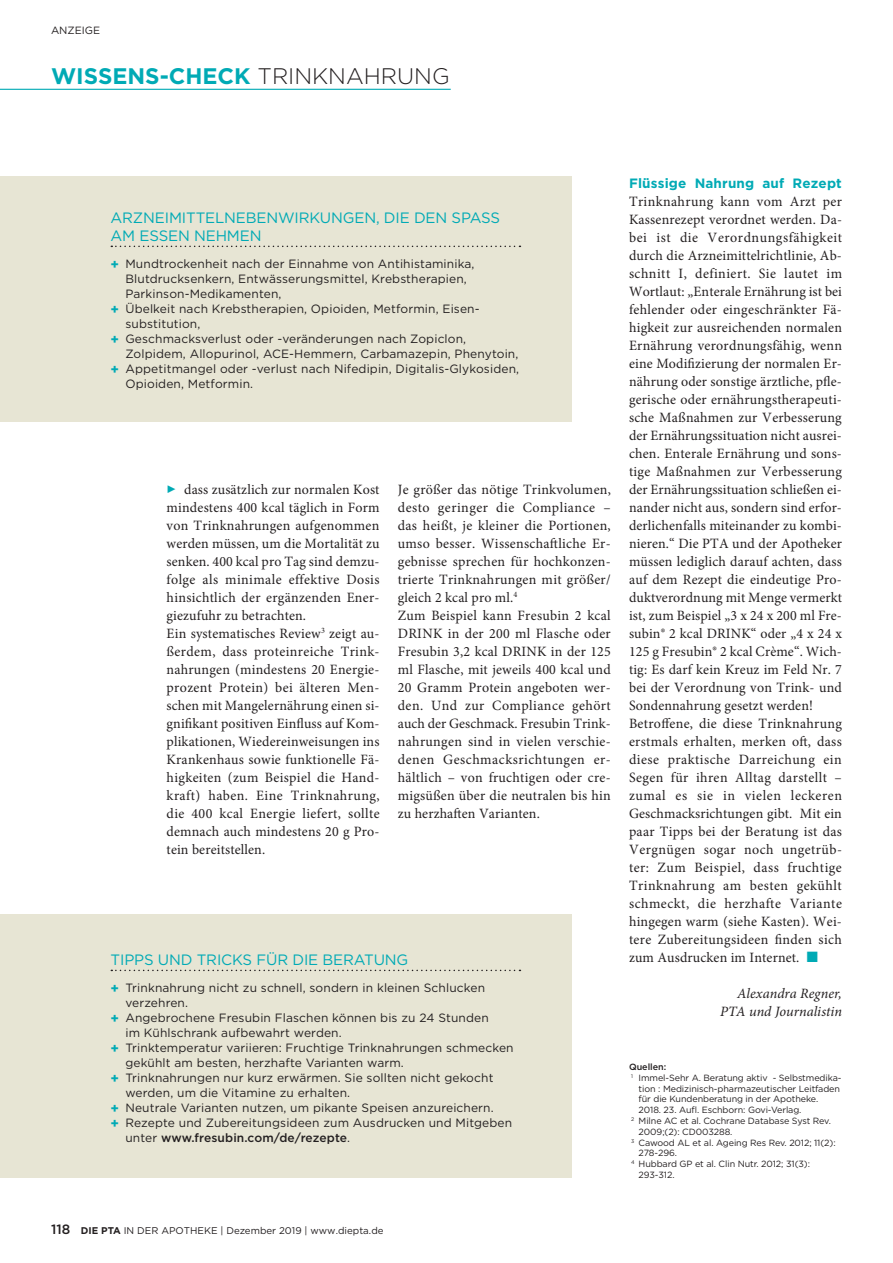
<style>
.page{position:relative;width:893px;height:1263px;background:#fff}
.page>*{position:absolute;margin:0;border:0;box-sizing:border-box;transform-origin:0 0}
.t1{font:700 22.5px "Gotham";color:#00aab5}
.t2{font:15px/18px "Gotham";letter-spacing:-.01em;color:#00aab5}
.t3{font:14.25px/18px "Minion Pro";letter-spacing:.015em;color:#231f20}
.t4{font:italic 14.25px/18px "Minion Pro";color:#231f20;text-align:right}
.t5{font:700 13.5px "Gotham";letter-spacing:.01em;color:#00aab5}
.t6{font:12px "Gotham";letter-spacing:.01em;color:#231f20}
.t7{font:500 12px "Gotham";letter-spacing:.01em;color:#231f20}
.t8{font:10.5px "Gotham";color:#231f20}
.t9{font:9.75px "Gotham";color:#231f20}
.t10{font:9px "Gotham";letter-spacing:-.01em;color:#231f20}
.t11{font:500 9px "Gotham";color:#231f20}
.s1{font-weight:300;color:#231f20}
.s2{font-weight:700;font-size:13.5px;color:#00aab5}
.s3{font-weight:400}
.s4{color:#00aab5}
.s5{font-weight:500;font-size:13.5px}
.s6{font-weight:700}
</style>
<div class="page">
<div style="left:0;top:176px;width:571px;height:246px;background:#e7e5d4"></div>
<svg style="left:111px;top:246px;width:409px;height:1px"></svg>
<div style="left:0;top:914px;width:571px;height:264px;background:#e7e5d4"></div>
<svg style="left:111px;top:970px;width:409px;height:1px"></svg>
<hr style="left:0;top:89px;width:451px;height:1px;background:#00aab5">
<p class="t8" style="left:51px;top:23px;width:51px">ANZEIGE</p>
<h1 class="t1" style="left:51px;top:61px;width:400px">WISSENS-CHECK <span class="s1">TRINKNAHRUNG</span></h1>
<p class="t2" style="left:111px;top:208px;width:391px">ARZNEIMITTELNEBENWIRKUNGEN, DIE DEN SPASS<br>AM ESSEN NEHMEN</p>
<p class="t6" style="left:111px;top:256px;width:365px"><span class="s2">+</span> Mundtrockenheit nach der Einnahme von Antihistaminika,</p>
<p class="t6" style="left:125px;top:271px;width:343px">Blutdrucksenkern, Entwässerungsmittel, Krebstherapien,</p>
<p class="t6" style="left:125px;top:286px;width:158px">Parkinson-Medikamenten,</p>
<p class="t6" style="left:111px;top:301px;width:371px"><span class="s2">+</span> Übelkeit nach Krebstherapien, Opioiden, Metformin, Eisen-</p>
<p class="t6" style="left:125px;top:316px;width:76px">substitution,</p>
<p class="t6" style="left:111px;top:331px;width:357px"><span class="s2">+</span> Geschmacksverlust oder -veränderungen nach Zopiclon,</p>
<p class="t6" style="left:125px;top:346px;width:394px">Zolpidem, Allopurinol, ACE-Hemmern, Carbamazepin, Phenytoin,</p>
<p class="t6" style="left:111px;top:361px;width:410px"><span class="s2">+</span> Appetitmangel oder -verlust nach Nifedipin, Digitalis-Glykosiden,</p>
<p class="t6" style="left:125px;top:376px;width:129px">Opioiden, Metformin.</p>
<p class="t3" style="left:167px;top:481px;width:215px;text-indent:18px">dass zusätzlich zur normalen Kost mindestens 400 kcal täglich in Form von Trinknahrungen aufgenommen werden müssen, um die Mortalität zu senken. 400 kcal pro Tag sind demzu&shy;folge als minimale effektive Dosis hinsichtlich der ergänzenden Ener&shy;giezufuhr zu betrachten.<br>Ein systematisches Review<sup>3</sup> zeigt au&shy;ßerdem, dass proteinreiche Trink&shy;nahrungen (mindestens 20 Energie&shy;prozent Protein) bei älteren Men&shy;schen mit Mangelernährung einen si&shy;gnifikant positiven Einfluss auf Kom&shy;plikationen, Wiedereinweisungen ins Krankenhaus sowie funktionelle Fä&shy;higkeiten (zum Beispiel die Hand&shy;kraft) haben. Eine Trinknahrung, die 400 kcal Energie liefert, sollte demnach auch mindestens 20 g Pro&shy;tein bereitstellen.</p>
<p class="t3" style="left:398px;top:481px;width:215px">Je größer das nötige Trinkvolumen, desto geringer die Compliance – das heißt, je kleiner die Portionen, umso besser. Wissenschaftliche Er&shy;gebnisse sprechen für hochkonzen&shy;trierte Trinknahrungen mit größer/ gleich 2 kcal pro ml.<sup>4<br></sup>Zum Beispiel kann Fresubin 2 kcal DRINK in der 200 ml Flasche oder Fresubin 3,2 kcal DRINK in der 125 ml Flasche, mit jeweils 400 kcal und 20 Gramm Protein angeboten wer&shy;den. Und zur Compliance gehört auch der Geschmack. Fresubin Trink&shy;nahrungen sind in vielen verschie&shy;denen Geschmacksrichtungen er&shy;hältlich – von fruchtigen oder cre&shy;migsüßen über die neutralen bis hin zu herzhaften Varianten.</p>
<p class="t2" style="left:111px;top:950px;width:299px">TIPPS UND TRICKS FÜR DIE BERATUNG</p>
<p class="t6" style="left:111px;top:980px;width:376px"><span class="s2">+</span> Trinknahrung nicht zu schnell, sondern in kleinen Schlucken</p>
<p class="t6" style="left:125px;top:995px;width:64px">verzehren.</p>
<p class="t6" style="left:111px;top:1010px;width:380px"><span class="s2">+</span> Angebrochene Fresubin Flaschen können bis zu 24 Stunden</p>
<p class="t6" style="left:125px;top:1025px;width:218px">im Kühlschrank aufbewahrt werden.</p>
<p class="t6" style="left:111px;top:1040px;width:405px"><span class="s2">+</span> Trinktemperatur variieren: Fruchtige Trinknahrungen schmecken</p>
<p class="t6" style="left:125px;top:1055px;width:280px">gekühlt am besten, herzhafte Varianten warm.</p>
<p class="t6" style="left:111px;top:1070px;width:384px"><span class="s2">+</span> Trinknahrungen nur kurz erwärmen. Sie sollten nicht gekocht</p>
<p class="t6" style="left:125px;top:1085px;width:226px">werden, um die Vitamine zu erhalten.</p>
<p class="t6" style="left:111px;top:1100px;width:385px"><span class="s2">+</span> Neutrale Varianten nutzen, um pikante Speisen anzureichern.</p>
<p class="t6" style="left:111px;top:1115px;width:403px"><span class="s2">+</span> Rezepte und Zubereitungsideen zum Ausdrucken und Mitgeben</p>
<p class="t7" style="left:125px;top:1130px;width:226px"><span class="s3">unter</span> www.fresubin.com/de/rezepte<span class="s3">.</span></p>
<p class="t5" style="left:629px;top:174px;width:214px">Flüssige Nahrung auf Rezept</p>
<p class="t3" style="left:629px;top:193px;width:215px">Trinknahrung kann vom Arzt per Kassenrezept verordnet werden. Da&shy;bei ist die Verordnungsfähigkeit durch die Arzneimittelrichtlinie, Ab&shy;schnitt I, definiert. Sie lautet im Wortlaut: „Enterale Ernährung ist bei fehlender oder eingeschränkter Fä&shy;higkeit zur ausreichenden normalen Ernährung verordnungsfähig, wenn eine Modifizierung der normalen Er&shy;nährung oder sonstige ärztliche, pfle&shy;gerische oder ernährungstherapeuti&shy;sche Maßnahmen zur Verbesserung der Ernährungssituation nicht ausrei&shy;chen. Enterale Ernährung und sons&shy;tige Maßnahmen zur Verbesserung der Ernährungssituation schließen ei&shy;nander nicht aus, sondern sind erfor&shy;derlichenfalls miteinander zu kombi&shy;nieren.“ Die PTA und der Apotheker müssen lediglich darauf achten, dass auf dem Rezept die eindeutige Pro&shy;duktverordnung mit Menge vermerkt ist, zum Beispiel „3 x 24 x 200 ml Fre&shy;subin® 2 kcal DRINK“ oder „4 x 24 x 125 g Fresubin® 2 kcal Crème“. Wich&shy;tig: Es darf kein Kreuz im Feld Nr. 7 bei der Verordnung von Trink- und Sondennahrung gesetzt werden!<br>Betroffene, die diese Trinknahrung erstmals erhalten, merken oft, dass diese praktische Darreichung ein Segen für ihren Alltag darstellt – zumal es sie in vielen leckeren Geschmacksrichtungen gibt. Mit ein paar Tipps bei der Beratung ist das Vergnügen sogar noch ungetrüb&shy;ter: Zum Beispiel, dass fruchtige Trinknahrung am besten gekühlt schmeckt, die herzhafte Variante hingegen warm (siehe Kasten). Wei&shy;tere Zubereitungsideen finden sich zum Ausdrucken im Internet. <span class="s4">■</span></p>
<p class="t4" style="left:720px;top:985px;width:123px">Alexandra Regner,<br>PTA und Journalistin</p>
<p class="t11" style="left:629px;top:1061px;width:39px">Quellen:</p>
<p class="t10" style="left:631px;top:1072px;width:212px"><sup>1</sup> Immel-Sehr A. Beratung aktiv - Selbstmedika-</p>
<p class="t10" style="left:639px;top:1082px;width:203px">tion : Medizinisch-pharmazeutischer Leitfaden</p>
<p class="t10" style="left:639px;top:1093px;width:181px">für die Kundenberatung in der Apotheke.</p>
<p class="t10" style="left:639px;top:1104px;width:164px">2018. 23. Aufl. Eschborn: Govi-Verlag.</p>
<p class="t10" style="left:631px;top:1115px;width:201px"><sup>2</sup> Milne AC et al. Cochrane Database Syst Rev.</p>
<p class="t10" style="left:639px;top:1126px;width:95px">2009;(2): CD003288.</p>
<p class="t10" style="left:631px;top:1136px;width:206px"><sup>3</sup> Cawood AL et al. Ageing Res Rev. 2012; 11(2):</p>
<p class="t10" style="left:639px;top:1147px;width:40px">278-296.</p>
<p class="t10" style="left:631px;top:1158px;width:180px"><sup>4</sup> Hubbard GP et al. Clin Nutr. 2012; 31(3):</p>
<p class="t10" style="left:639px;top:1169px;width:37px">293-312.</p>
<p class="t9" style="left:51px;top:1224px;width:334px"><span class="s5">118</span> <span class="s6">DIE PTA</span> IN DER APOTHEKE | Dezember 2019 | www.diepta.de</p>
</div>
